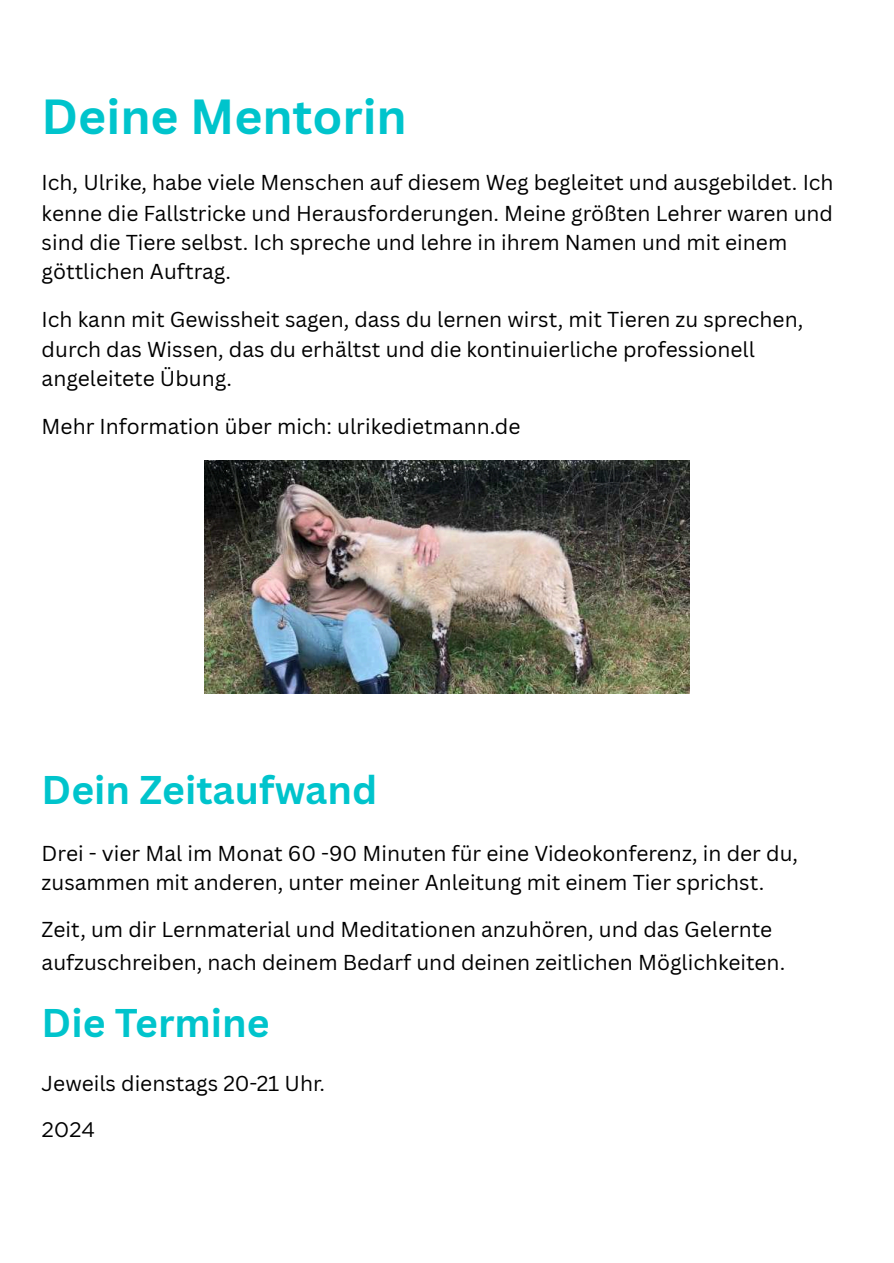
<style>
.page{position:relative;width:894px;height:1263px;background:#fff}
.page>*{position:absolute;margin:0;border:0;box-sizing:border-box;transform-origin:0 0}
.t1{font:700 48px "Canva Sans";color:#00c4cc}
.t2{font:700 39px "Canva Sans";color:#00c4cc}
.t3{font:21px/29.7px "Canva Sans";color:#000}
.t4{font:21px "Gotham Pro";color:#000}
</style>
<div class="page">
<img style="left:205px;top:460px;width:483px;height:233px">
<h1 class="t1" style="left:42px;top:88px;width:367px">Deine Mentorin</h1>
<p class="t3" style="left:42px;top:168px;width:793px">Ich, Ulrike, habe viele Menschen auf diesem Weg begleitet und ausgebildet. Ich kenne die Fallstricke und Herausforderungen. Meine größten Lehrer waren und sind die Tiere selbst. Ich spreche und lehre in ihrem Namen und mit einem göttlichen Auftrag.</p>
<p class="t3" style="left:42px;top:305px;width:762px;line-height:29.2px">Ich kann mit Gewissheit sagen, dass du lernen wirst, mit Tieren zu sprechen, durch das Wissen, das du erhältst und die kontinuierliche professionell angeleitete Übung.</p>
<p class="t3" style="left:42px;top:412px;width:480px">Mehr Information über mich: ulrikedietmann.de</p>
<h2 class="t2" style="left:42px;top:767px;width:337px">Dein Zeitaufwand</h2>
<p class="t3" style="left:42px;top:838px;width:757px;line-height:29.2px">Drei - vier Mal im Monat 60 -90 Minuten für eine Videokonferenz, in der du, zusammen mit anderen, unter meiner Anleitung mit einem Tier sprichst.</p>
<p class="t3" style="left:42px;top:913px;width:744px;line-height:32.7px">Zeit, um dir Lernmaterial und Meditationen anzuhören, und das Gelernte aufzuschreiben, nach deinem Bedarf und deinen zeitlichen Möglichkeiten.</p>
<h2 class="t2" style="left:42px;top:1000px;width:229px">Die Termine</h2>
<p class="t3" style="left:42px;top:1069px;width:285px">Jeweils dienstags 20-21 Uhr.</p>
<p class="t4" style="left:42px;top:1118px;width:55px">2024</p>
</div>
